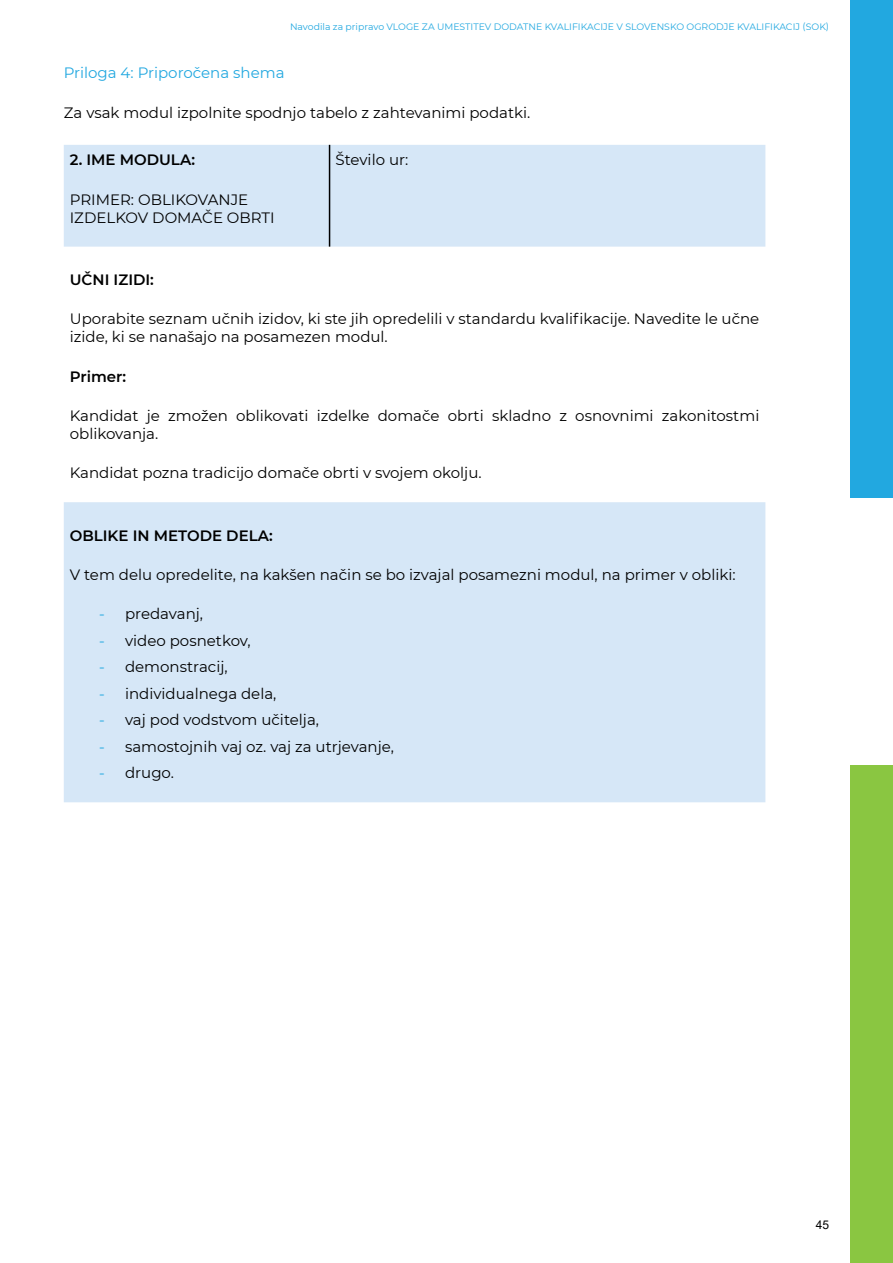
<style>
.page{position:relative;width:893px;height:1263px;background:#fff}
.page>*{position:absolute;margin:0;border:0;box-sizing:border-box;transform-origin:0 0}
.Tekst{font:15px/18px "Montserrat";color:#000}
.Tekst-2{font:600 15px "Montserrat";color:#000}
.Poglavje_1_1_1{font:15px "Montserrat";color:#22a8e0}
.t1{font:12px "Arial";color:#000}
.t2{font:9.3px "Montserrat";color:#22a8e0}
.s1{font-family:"Century Gothic";color:#22a8e0}
</style>
<div class="page">
<div style="left:850px;top:0;width:43px;height:497px;background:#22a8e0"></div>
<div style="left:850px;top:765px;width:43px;height:498px;background:#8ac641"></div>
<svg style="left:64px;top:145px;width:701px;height:657px;fill:#d6e7f7"></svg>
<hr style="left:329px;top:145px;width:1px;height:102px;background:#000">
<p class="t2" style="left:290px;top:21px;width:541px">Navodila za pripravo VLOGE ZA UMESTITEV DODATNE KVALIFIKACIJE V SLOVENSKO OGRODJE KVALIFIKACIJ (SOK)</p>
<p class="Poglavje_1_1_1" style="left:64px;top:63px;width:222px">Priloga 4: Priporočena shema</p>
<p class="Tekst" style="left:64px;top:103px;width:468px">Za vsak modul izpolnite spodnjo tabelo z zahtevanimi podatki.</p>
<p class="Tekst-2" style="left:70px;top:149px;width:127px">2. IME MODULA:</p>
<p class="Tekst" style="left:70px;top:190px;width:206px">PRIMER: OBLIKOVANJE<br>IZDELKOV DOMAČE OBRTI</p>
<p class="Tekst" style="left:336px;top:150px;width:74px">Število ur:</p>
<p class="Tekst-2" style="left:70px;top:269px;width:86px">UČNI IZIDI:</p>
<p class="Tekst" style="left:70px;top:310px;width:691px">Uporabite seznam učnih izidov, ki ste jih opredelili v standardu kvalifikacije. Navedite le učne izide, ki se nanašajo na posamezen modul.</p>
<p class="Tekst-2" style="left:70px;top:366px;width:58px">Primer:</p>
<p class="Tekst" style="left:70px;top:406px;width:691px">Kandidat je zmožen oblikovati izdelke domače obrti skladno z osnovnimi zakonitostmi oblikovanja.</p>
<p class="Tekst" style="left:70px;top:463px;width:413px">Kandidat pozna tradicijo domače obrti v svojem okolju.</p>
<p class="Tekst-2" style="left:70px;top:525px;width:205px">OBLIKE IN METODE DELA:</p>
<p class="Tekst" style="left:70px;top:565px;width:667px">V tem delu opredelite, na kakšen način se bo izvajal posamezni modul, na primer v obliki:</p>
<p class="Tekst" style="left:100px;top:604px;width:105px"><span class="s1">-</span> predavanj,</p>
<p class="Tekst" style="left:100px;top:631px;width:153px"><span class="s1">-</span> video posnetkov,</p>
<p class="Tekst" style="left:100px;top:657px;width:130px"><span class="s1">-</span> demonstracij,</p>
<p class="Tekst" style="left:100px;top:684px;width:178px"><span class="s1">-</span> individualnega dela,</p>
<p class="Tekst" style="left:100px;top:710px;width:221px"><span class="s1">-</span> vaj pod vodstvom učitelja,</p>
<p class="Tekst" style="left:100px;top:737px;width:296px"><span class="s1">-</span> samostojnih vaj oz. vaj za utrjevanje,</p>
<p class="Tekst" style="left:100px;top:763px;width:76px"><span class="s1">-</span> drugo.</p>
<p class="t1" style="left:816px;top:1217px;width:15px">45</p>
</div>
